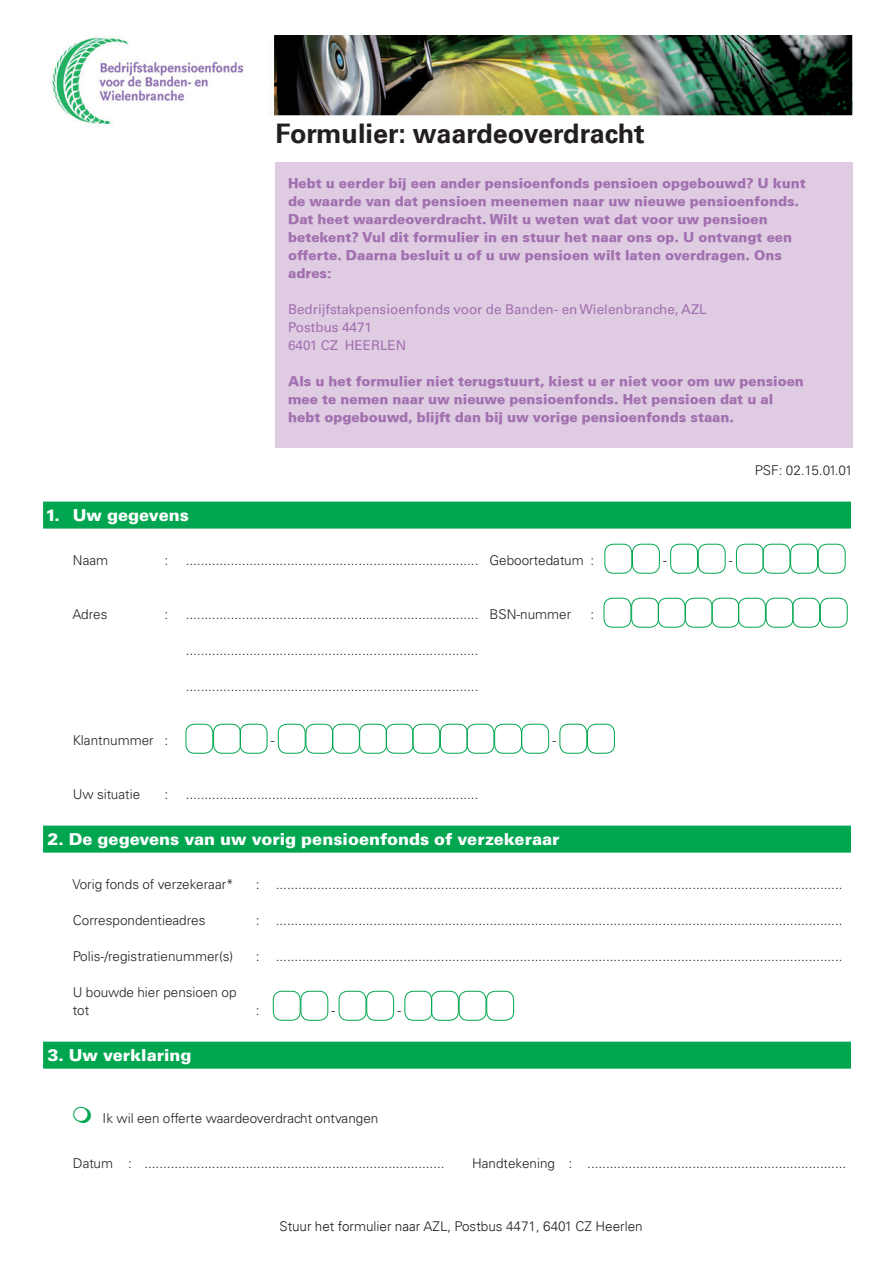
<style>
.page{position:relative;width:893px;height:1263px;background:#fff}
.page>*{position:absolute;margin:0;border:0;box-sizing:border-box;transform-origin:0 0}
.t1{font:700 27px "Univers 65";color:#231f20}
.t2{font:900 16.5px "Univers LT Std";color:#fff}
.t3{font:300 13.5px/18px "Univers LT Std";color:#231f20}
.t4{font:900 13.5px/18px "Univers";color:#a270af}
.t5{font:13.5px/18px "Univers LT Std";color:#a270af}
.t6{font:300 13.5px "Univers 45";color:#231f20}
.t7{font:300 13.5px "Univers LT Std";letter-spacing:-.025em;color:#231f20}
</style>
<div class="page">
<img style="left:51px;top:35px;width:801px;height:89px">
<div style="left:43px;top:502px;width:808px;height:27px;background:#00a64f"></div>
<div style="left:43px;top:826px;width:808px;height:27px;background:#00a64f"></div>
<div style="left:43px;top:1042px;width:808px;height:27px;background:#00a64f"></div>
<div style="left:604px;top:544px;width:28px;height:30px;border:1px solid #00a64f;border-radius:9px"></div>
<div style="left:632px;top:544px;width:28px;height:30px;border:1px solid #00a64f;border-radius:9px"></div>
<div style="left:670px;top:544px;width:28px;height:30px;border:1px solid #00a64f;border-radius:9px"></div>
<div style="left:698px;top:544px;width:27px;height:30px;border:1px solid #00a64f;border-radius:9px"></div>
<div style="left:818px;top:544px;width:27px;height:30px;border:1px solid #00a64f;border-radius:9px"></div>
<div style="left:736px;top:544px;width:28px;height:30px;border:1px solid #00a64f;border-radius:9px"></div>
<div style="left:763px;top:544px;width:27px;height:30px;border:1px solid #00a64f;border-radius:9px"></div>
<div style="left:790px;top:544px;width:28px;height:30px;border:1px solid #00a64f;border-radius:9px"></div>
<div style="left:604px;top:598px;width:27px;height:30px;border:1px solid #00a64f;border-radius:9px"></div>
<div style="left:631px;top:598px;width:28px;height:30px;border:1px solid #00a64f;border-radius:9px"></div>
<div style="left:658px;top:598px;width:27px;height:30px;border:1px solid #00a64f;border-radius:9px"></div>
<div style="left:685px;top:598px;width:28px;height:30px;border:1px solid #00a64f;border-radius:9px"></div>
<div style="left:711px;top:598px;width:28px;height:30px;border:1px solid #00a64f;border-radius:9px"></div>
<div style="left:738px;top:598px;width:28px;height:30px;border:1px solid #00a64f;border-radius:9px"></div>
<div style="left:766px;top:598px;width:27px;height:30px;border:1px solid #00a64f;border-radius:9px"></div>
<div style="left:792px;top:598px;width:28px;height:30px;border:1px solid #00a64f;border-radius:9px"></div>
<div style="left:820px;top:598px;width:28px;height:30px;border:1px solid #00a64f;border-radius:9px"></div>
<div style="left:186px;top:724px;width:27px;height:30px;border:1px solid #00a64f;border-radius:9px"></div>
<div style="left:213px;top:724px;width:28px;height:30px;border:1px solid #00a64f;border-radius:9px"></div>
<div style="left:240px;top:724px;width:27px;height:30px;border:1px solid #00a64f;border-radius:9px"></div>
<div style="left:278px;top:724px;width:28px;height:30px;border:1px solid #00a64f;border-radius:9px"></div>
<div style="left:306px;top:724px;width:27px;height:30px;border:1px solid #00a64f;border-radius:9px"></div>
<div style="left:332px;top:724px;width:28px;height:30px;border:1px solid #00a64f;border-radius:9px"></div>
<div style="left:359px;top:724px;width:28px;height:30px;border:1px solid #00a64f;border-radius:9px"></div>
<div style="left:386px;top:724px;width:27px;height:30px;border:1px solid #00a64f;border-radius:9px"></div>
<div style="left:412px;top:724px;width:28px;height:30px;border:1px solid #00a64f;border-radius:9px"></div>
<div style="left:440px;top:724px;width:28px;height:30px;border:1px solid #00a64f;border-radius:9px"></div>
<div style="left:467px;top:724px;width:27px;height:30px;border:1px solid #00a64f;border-radius:9px"></div>
<div style="left:494px;top:724px;width:28px;height:30px;border:1px solid #00a64f;border-radius:9px"></div>
<div style="left:521px;top:724px;width:28px;height:30px;border:1px solid #00a64f;border-radius:9px"></div>
<div style="left:559px;top:724px;width:28px;height:30px;border:1px solid #00a64f;border-radius:9px"></div>
<div style="left:587px;top:724px;width:28px;height:30px;border:1px solid #00a64f;border-radius:9px"></div>
<div style="left:273px;top:991px;width:28px;height:30px;border:1px solid #00a64f;border-radius:9px"></div>
<div style="left:301px;top:991px;width:27px;height:30px;border:1px solid #00a64f;border-radius:9px"></div>
<div style="left:339px;top:991px;width:27px;height:30px;border:1px solid #00a64f;border-radius:9px"></div>
<div style="left:366px;top:991px;width:28px;height:30px;border:1px solid #00a64f;border-radius:9px"></div>
<div style="left:486px;top:991px;width:28px;height:30px;border:1px solid #00a64f;border-radius:9px"></div>
<div style="left:404px;top:991px;width:28px;height:30px;border:1px solid #00a64f;border-radius:9px"></div>
<div style="left:431px;top:991px;width:28px;height:30px;border:1px solid #00a64f;border-radius:9px"></div>
<div style="left:459px;top:991px;width:27px;height:30px;border:1px solid #00a64f;border-radius:9px"></div>
<div style="left:275px;top:162px;width:577px;height:286px;background:#dfcce3"></div>
<h1 class="t1" style="left:276px;top:117px;width:371px">Formulier: waardeoverdracht</h1>
<p class="t4" style="left:288px;top:174px;width:519px">Hebt u eerder bij een ander pensioenfonds pensioen opgebouwd? U kunt de waarde van dat pensioen meenemen naar uw nieuwe pensioenfonds.<br>Dat heet waardeoverdracht. Wilt u weten wat dat voor uw pensioen betekent? Vul dit formulier in en stuur het naar ons op. U ontvangt een offerte. Daarna besluit u of u uw pensioen wilt laten overdragen. Ons adres:</p>
<p class="t5" style="left:288px;top:300px;width:420px">Bedrijfstakpensioenfonds voor de Banden- en Wielenbranche, AZL<br>Postbus 4471<br>6401 CZ HEERLEN</p>
<p class="t4" style="left:288px;top:372px;width:517px">Als u het formulier niet terugstuurt, kiest u er niet voor om uw pensioen mee te nemen naar uw nieuwe pensioenfonds. Het pensioen dat u al hebt opgebouwd, blijft dan bij uw vorige pensioenfonds staan.</p>
<p class="t2" style="left:45px;top:505px;width:145px">1. Uw gegevens</p>
<p class="t3" style="left:73px;top:551px;width:37px">Naam</p>
<p class="t3" style="left:165px;top:551px;width:5px">:</p>
<p class="t3" style="left:186px;top:551px;width:410px">.............................................................................. Geboortedatum :</p>
<p class="t3" style="left:663px;top:551px;width:5px">-</p>
<p class="t3" style="left:729px;top:551px;width:5px">-</p>
<p class="t3" style="left:72px;top:605px;width:36px">Adres</p>
<p class="t3" style="left:165px;top:605px;width:5px">:</p>
<p class="t3" style="left:186px;top:605px;width:387px">.............................................................................. BSN-nummer</p>
<p class="t3" style="left:591px;top:605px;width:5px">:</p>
<p class="t3" style="left:186px;top:641px;width:294px">..............................................................................</p>
<p class="t3" style="left:186px;top:677px;width:294px">..............................................................................</p>
<p class="t3" style="left:73px;top:731px;width:97px">Klantnummer :</p>
<p class="t3" style="left:271px;top:731px;width:5px">-</p>
<p class="t3" style="left:552px;top:731px;width:5px">-</p>
<p class="t7" style="left:755px;top:462px;width:99px">PSF: 02.15.01.01</p>
<p class="t3" style="left:73px;top:785px;width:69px">Uw situatie</p>
<p class="t3" style="left:165px;top:785px;width:5px">:</p>
<p class="t3" style="left:186px;top:785px;width:294px">..............................................................................</p>
<p class="t2" style="left:47px;top:829px;width:514px">2. De gegevens van uw vorig pensioenfonds of verzekeraar</p>
<p class="t3" style="left:72px;top:875px;width:163px">Vorig fonds of verzekeraar*</p>
<p class="t3" style="left:256px;top:875px;width:588px">: .......................................................................................................................................................</p>
<p class="t3" style="left:73px;top:911px;width:134px">Correspondentieadres</p>
<p class="t3" style="left:256px;top:911px;width:588px">: .......................................................................................................................................................</p>
<p class="t3" style="left:73px;top:947px;width:162px">Polis-/registratienummer(s)</p>
<p class="t3" style="left:256px;top:947px;width:588px">: .......................................................................................................................................................</p>
<p class="t3" style="left:73px;top:983px;width:165px">U bouwde hier pensioen op tot</p>
<p class="t3" style="left:256px;top:1001px;width:5px">:</p>
<p class="t3" style="left:332px;top:1001px;width:5px">-</p>
<p class="t3" style="left:397px;top:1001px;width:5px">-</p>
<p class="t2" style="left:47px;top:1045px;width:146px">3. Uw verklaring</p>
<p class="t3" style="left:103px;top:1109px;width:277px">Ik wil een offerte waardeoverdracht ontvangen</p>
<p class="t3" style="left:73px;top:1154px;width:373px">Datum : ................................................................................</p>
<p class="t3" style="left:472px;top:1154px;width:376px">Handtekening : .....................................................................</p>
<p class="t6" style="left:280px;top:1218px;width:365px">Stuur het formulier naar AZL, Postbus 4471, 6401 CZ Heerlen</p>
</div>
